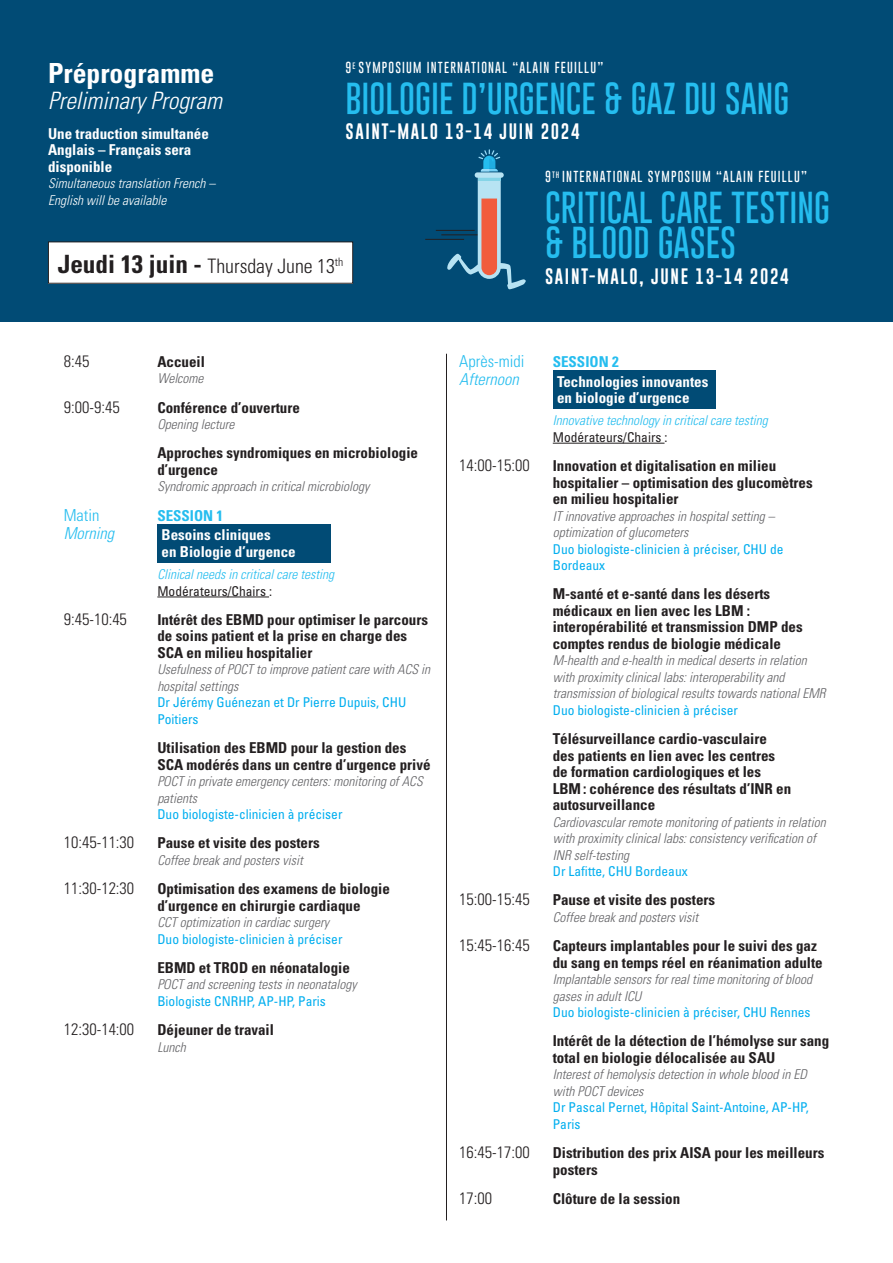
<style>
.page{position:relative;width:893px;height:1263px;background:#fff}
.page>*{position:absolute;margin:0;border:0;box-sizing:border-box;transform-origin:0 0}
.t1{font:100 32.55px/35px "Gobold";color:#25bdef}
.t2{font:700 condensed 27.75px "Univers LT";color:#fff}
.t3{font:italic 300 condensed 24px "Univers LT";color:#fff}
.t4{font:300 condensed 19.95px "Univers LT";color:#231f20}
.t5{font:300 condensed 16.5px "Univers LT";color:#231f20}
.t6{font:italic 300 condensed 16.5px "Univers LT";color:#25bdef}
.t7{font:300 condensed 16.5px "Univers LT";color:#25bdef}
.t8{font:16.35px "Gobold";letter-spacing:.1em;color:#fff}
.t9{font:700 condensed 15px/16.5px "Univers LT";color:#231f20}
.t10{font:700 condensed 15px/16.5px "Univers LT";color:#fff}
.t11{font:700 condensed 15px "Univers LT";color:#25bdef}
.t12{font:italic 300 condensed 13.5px/16.5px "Univers LT";color:#636366}
.t13{font:condensed 13.5px/16.5px "Univers LT";color:#00aeef}
.t14{font:italic 300 condensed 13.5px "Univers LT";color:#25bdef}
.t15{font:italic 300 condensed 13.5px/16.5px "Univers LT";color:#fff}
.t16{font:condensed 13.5px "Univers LT";color:#231f20}
.t17{font:100 11.7px "Gobold";letter-spacing:.1em;color:#fff}
.s1{font-weight:700;font-size:25.2px}
</style>
<div class="page">
<div style="left:0;top:0;width:893px;height:321px;background:#014b75"></div>
<div style="left:48px;top:242px;width:305px;height:41px;background:#fff"></div>
<div style="left:48px;top:241px;width:305px;height:43px;border:1px solid #231f20"></div>
<hr style="left:157px;top:597px;width:112px;height:1px;background:#231f20">
<div style="left:157px;top:524px;width:174px;height:39px;background:#014b75"></div>
<hr style="left:553px;top:443px;width:111px;height:1px;background:#231f20">
<div style="left:553px;top:370px;width:162px;height:39px;background:#014b75"></div>
<hr style="left:446px;top:354px;width:1px;height:866px;background:#231f20">
<hr style="left:436px;top:230px;width:39px;height:1px;background:#231f20">
<hr style="left:425px;top:239px;width:39px;height:1px;background:#231f20">
<hr style="left:441px;top:235px;width:39px;height:1px;background:#231f20">
<svg style="left:447px;top:178px;width:79px;height:112px"></svg>
<hr style="left:478px;top:178px;width:23px;height:3px;background:#85d4e7">
<div style="left:475px;top:172px;width:29px;height:6px;background:#b7e3f3;border-radius:3px"></div>
<svg style="left:478px;top:149px;width:23px;height:22px"></svg>
<p class="t17" style="left:345px;top:60px;width:260px">9<sup>E</sup> SYMPOSIUM INTERNATIONAL “ALAIN FEUILLU”</p>
<h1 class="t1" style="left:345px;top:81px;width:445px">BIOLOGIE D’URGENCE &amp; GAZ DU SANG</h1>
<p class="t8" style="left:345px;top:121px;width:236px">SAINT-MALO 13-14 JUIN 2024</p>
<h2 class="t2" style="left:48px;top:56px;width:168px">Préprogramme</h2>
<h3 class="t3" style="left:48px;top:87px;width:176px">Preliminary Program</h3>
<p class="t10" style="left:48px;top:125px;width:162px">Une traduction simultanée<br>Anglais – Français sera disponible</p>
<p class="t15" style="left:48px;top:175px;width:169px">Simultaneous translation French –<br>English will be available</p>
<p class="t17" style="left:545px;top:169px;width:264px">9<sup>TH</sup> INTERNATIONAL SYMPOSIUM “ALAIN FEUILLU”</p>
<h1 class="t1" style="left:545px;top:190px;width:286px">CRITICAL CARE TESTING &amp; BLOOD GASES</h1>
<p class="t8" style="left:545px;top:265px;width:245px">SAINT-MALO, JUNE 13-14 2024</p>
<h3 class="t4" style="left:58px;top:254px;width:287px"><span class="s1">Jeudi 13 juin -</span> Thursday June 13<sup>th</sup></h3>
<p class="t5" style="left:64px;top:351px;width:27px">8:45</p>
<p class="t9" style="left:157px;top:353px;width:49px">Accueil</p>
<p class="t12" style="left:157px;top:370px;width:48px">Welcome</p>
<p class="t5" style="left:64px;top:397px;width:57px">9:00-9:45</p>
<p class="t9" style="left:157px;top:399px;width:144px">Conférence d’ouverture</p>
<p class="t12" style="left:157px;top:416px;width:79px">Opening lecture</p>
<p class="t9" style="left:157px;top:445px;width:262px">Approches syndromiques en microbiologie d’urgence</p>
<p class="t12" style="left:157px;top:478px;width:214px">Syndromic approach in critical microbiology</p>
<p class="t7" style="left:64px;top:505px;width:37px">Matin</p>
<p class="t11" style="left:157px;top:506px;width:67px">SESSION 1</p>
<p class="t6" style="left:64px;top:523px;width:52px">Morning</p>
<p class="t10" style="left:162px;top:527px;width:136px">Besoins cliniques<br>en Biologie d’urgence</p>
<p class="t14" style="left:157px;top:566px;width:178px">Clinical needs in critical care testing</p>
<p class="t16" style="left:157px;top:582px;width:116px">Modérateurs/Chairs :</p>
<p class="t5" style="left:64px;top:609px;width:65px">9:45-10:45</p>
<p class="t9" style="left:157px;top:611px;width:272px">Intérêt des EBMD pour optimiser le parcours de soins patient et la prise en charge des<br>SCA en milieu hospitalier</p>
<p class="t12" style="left:157px;top:661px;width:274px">Usefulness of POCT to improve patient care with ACS in hospital settings</p>
<p class="t13" style="left:157px;top:694px;width:250px">Dr Jérémy Guénezan et Dr Pierre Dupuis, CHU<br>Poitiers</p>
<p class="t9" style="left:157px;top:739px;width:275px">Utilisation des EBMD pour la gestion des<br>SCA modérés dans un centre d’urgence privé</p>
<p class="t12" style="left:157px;top:773px;width:267px">POCT in private emergency centers: monitoring of ACS patients</p>
<p class="t13" style="left:157px;top:806px;width:187px">Duo biologiste-clinicien à préciser</p>
<p class="t5" style="left:64px;top:833px;width:72px">10:45-11:30</p>
<p class="t9" style="left:157px;top:835px;width:164px">Pause et visite des posters</p>
<p class="t12" style="left:157px;top:852px;width:147px">Coffee break and posters visit</p>
<p class="t5" style="left:64px;top:878px;width:72px">11:30-12:30</p>
<p class="t9" style="left:157px;top:880px;width:234px">Optimisation des examens de biologie d’urgence en chirurgie cardiaque</p>
<p class="t12" style="left:157px;top:914px;width:173px">CCT optimization in cardiac surgery</p>
<p class="t13" style="left:157px;top:930px;width:187px">Duo biologiste-clinicien à préciser</p>
<p class="t9" style="left:157px;top:959px;width:194px">EBMD et TROD en néonatalogie</p>
<p class="t12" style="left:157px;top:976px;width:201px">POCT and screening tests in neonatalogy</p>
<p class="t13" style="left:157px;top:993px;width:170px">Biologiste CNRHP, AP-HP, Paris</p>
<p class="t5" style="left:64px;top:1019px;width:72px">12:30-14:00</p>
<p class="t9" style="left:157px;top:1021px;width:118px">Déjeuner de travail</p>
<p class="t12" style="left:157px;top:1039px;width:30px">Lunch</p>
<p class="t7" style="left:459px;top:351px;width:67px">Après-midi</p>
<p class="t11" style="left:553px;top:352px;width:67px">SESSION 2</p>
<p class="t6" style="left:459px;top:369px;width:61px">Afternoon</p>
<p class="t10" style="left:557px;top:373px;width:153px">Technologies innovantes en biologie d’urgence</p>
<p class="t14" style="left:553px;top:412px;width:217px">Innovative technology in critical care testing</p>
<p class="t16" style="left:553px;top:428px;width:116px">Modérateurs/Chairs :</p>
<p class="t5" style="left:459px;top:455px;width:72px">14:00-15:00</p>
<p class="t9" style="left:553px;top:457px;width:261px">Innovation et digitalisation en milieu hospitalier – optimisation des glucomètres en milieu hospitalier</p>
<p class="t12" style="left:553px;top:508px;width:223px">IT innovative approaches in hospital setting – optimization of glucometers</p>
<p class="t13" style="left:553px;top:540px;width:232px">Duo biologiste-clinicien à préciser, CHU de<br>Bordeaux</p>
<p class="t9" style="left:553px;top:586px;width:251px">M-santé et e-santé dans les déserts médicaux en lien avec les LBM : interopérabilité et transmission DMP des comptes rendus de biologie médicale</p>
<p class="t12" style="left:553px;top:652px;width:274px">M-health and e-health in medical deserts in relation with proximity clinical labs: interoperability and transmission of biological results towards national EMR</p>
<p class="t13" style="left:553px;top:702px;width:187px">Duo biologiste-clinicien à préciser</p>
<p class="t9" style="left:553px;top:730px;width:240px">Télésurveillance cardio-vasculaire des patients en lien avec les centres de formation cardiologiques et les LBM: cohérence des résultats d’INR en autosurveillance</p>
<p class="t12" style="left:553px;top:814px;width:274px">Cardiovascular remote monitoring of patients in relation with proximity clinical labs: consistency verification of<br>INR self-testing</p>
<p class="t13" style="left:553px;top:863px;width:136px">Dr Lafitte, CHU Bordeaux</p>
<p class="t5" style="left:459px;top:890px;width:72px">15:00-15:45</p>
<p class="t9" style="left:553px;top:892px;width:164px">Pause et visite des posters</p>
<p class="t12" style="left:553px;top:909px;width:147px">Coffee break and posters visit</p>
<p class="t5" style="left:459px;top:935px;width:72px">15:45-16:45</p>
<p class="t9" style="left:553px;top:937px;width:271px">Capteurs implantables pour le suivi des gaz du sang en temps réel en réanimation adulte</p>
<p class="t12" style="left:553px;top:971px;width:261px">Implantable sensors for real time monitoring of blood gases in adult ICU</p>
<p class="t13" style="left:553px;top:1004px;width:259px">Duo biologiste-clinicien à préciser, CHU Rennes</p>
<p class="t9" style="left:553px;top:1033px;width:278px">Intérêt de la détection de l’hémolyse sur sang total en biologie délocalisée au SAU</p>
<p class="t12" style="left:553px;top:1066px;width:256px">Interest of hemolysis detection in whole blood in ED with POCT devices</p>
<p class="t13" style="left:553px;top:1099px;width:258px">Dr Pascal Pernet, Hôpital Saint-Antoine, AP-HP,<br>Paris</p>
<p class="t5" style="left:459px;top:1142px;width:72px">16:45-17:00</p>
<p class="t9" style="left:553px;top:1144px;width:273px">Distribution des prix AISA pour les meilleurs posters</p>
<p class="t5" style="left:459px;top:1188px;width:34px">17:00</p>
<p class="t9" style="left:553px;top:1190px;width:129px">Clôture de la session</p>
</div>
